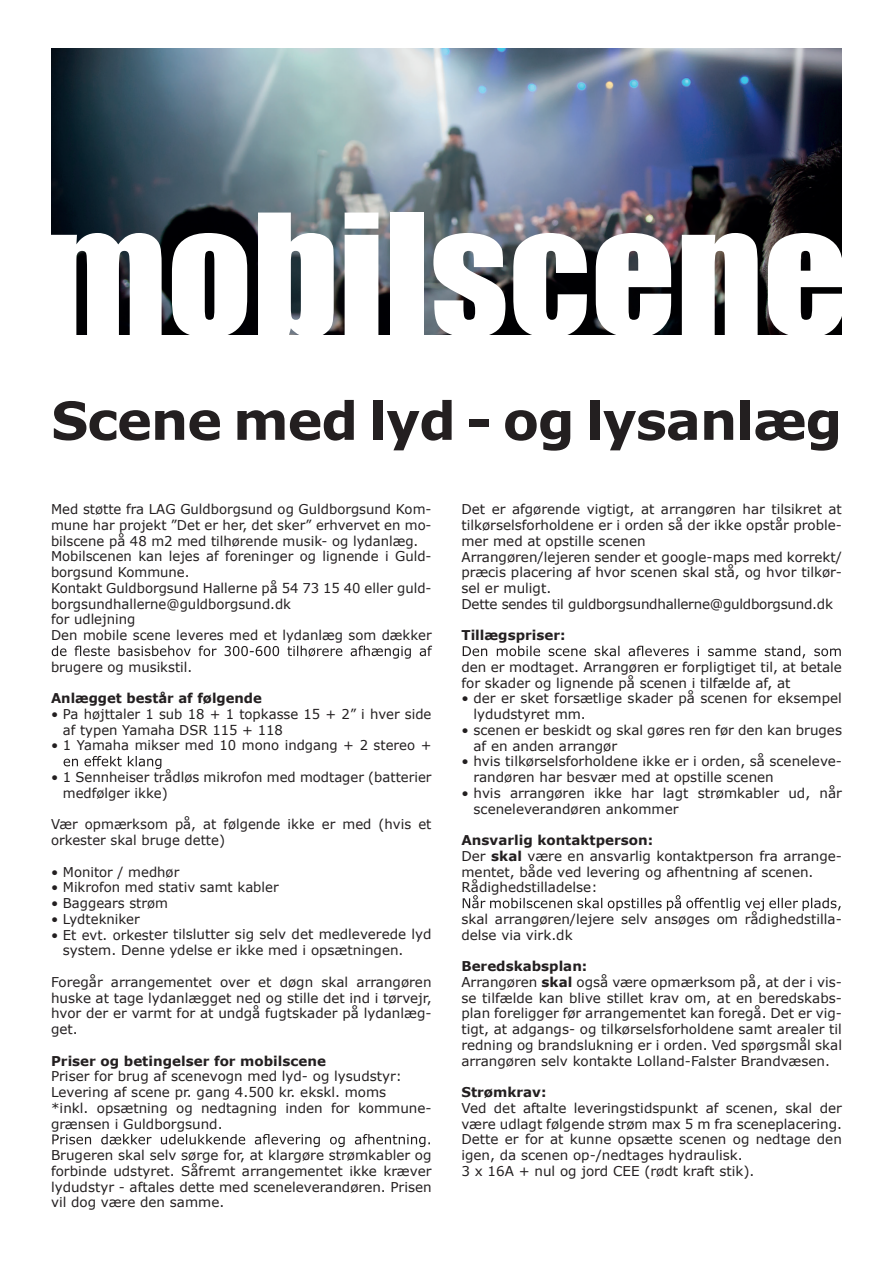
<style>
.page{position:relative;width:893px;height:1263px;background:#fff}
.page>*{position:absolute;margin:0;border:0;box-sizing:border-box;transform-origin:0 0}
.t1{font:156px "Impact";color:#fff;scale:1.07 1}
.t2{font:700 52.5px "Verdana";letter-spacing:-.02em;color:#231f20}
.t3{font:13.5px/15.8px "Verdana";color:#231f20}
.t4{font:700 13.5px "Verdana";color:#231f20}
.s1{font-weight:700}
</style>
<div class="page">
<svg style="left:52px;top:646px;width:380px;height:13px"></svg>
<svg style="left:64px;top:756px;width:97px;height:13px"></svg>
<svg style="left:52px;top:1134px;width:378px;height:13px"></svg>
<svg style="left:463px;top:646px;width:378px;height:12px"></svg>
<svg style="left:463px;top:895px;width:378px;height:16px"></svg>
<img style="left:51px;top:49px;width:791px;height:285px">
<h1 class="t1" style="left:39px;top:154px;width:758px">mobilscene</h1>
<h2 class="t2" style="left:51px;top:383px;width:793px">Scene med lyd - og lysanlæg</h2>
<p class="t3" style="left:51px;top:501px;width:382px">Med støtte fra LAG Guldborgsund og Guldborgsund Kom&shy;mune har projekt ”Det er her, det sker” erhvervet en mo&shy;bilscene på 48 m2 med tilhørende musik- og lydanlæg.<br>Mobilscenen kan lejes af foreninger og lignende i Guld&shy;borgsund Kommune.<br>Kontakt Guldborgsund Hallerne på 54 73 15 40 eller guld&shy;borgsundhallerne@guldborgsund.dk<br>for udlejning<br>Den mobile scene leveres med et lydanlæg som dækker</p>
<p class="t3" style="left:51px;top:659px;width:143px">brugere og musikstil.</p>
<p class="t4" style="left:51px;top:689px;width:212px">Anlægget består af følgende</p>
<p class="t3" style="left:63px;top:706px;width:370px;text-indent:-12px">• Pa højttaler 1 sub 18 + 1 topkasse 15 + 2” i hver side af typen Yamaha DSR 115 + 118</p>
<p class="t3" style="left:51px;top:737px;width:382px">• 1 Yamaha mikser med 10 mono indgang + 2 stereo +</p>
<p class="t3" style="left:63px;top:769px;width:370px;text-indent:-12px">• 1 Sennheiser trådløs mikrofon med modtager (batterier medfølger ikke)</p>
<p class="t3" style="left:51px;top:816px;width:382px">Vær opmærksom på, at følgende ikke er med (hvis et orkester skal bruge dette)</p>
<p class="t3" style="left:51px;top:863px;width:130px">• Monitor / medhør</p>
<p class="t3" style="left:51px;top:879px;width:229px">• Mikrofon med stativ samt kabler</p>
<p class="t3" style="left:51px;top:895px;width:119px">• Baggears strøm</p>
<p class="t3" style="left:51px;top:911px;width:90px">• Lydtekniker</p>
<p class="t3" style="left:63px;top:926px;width:370px;text-indent:-12px">• Et evt. orkester tilslutter sig selv det medleverede lyd system. Denne ydelse er ikke med i opsætningen.</p>
<p class="t3" style="left:51px;top:974px;width:382px;text-align:justify">Foregår arrangementet over et døgn skal arrangøren huske at tage lydanlægget ned og stille det ind i tørvejr, hvor der er varmt for at undgå fugtskader på lydanlæg&shy;get.</p>
<p class="t4" style="left:51px;top:1051px;width:276px">Priser og betingelser for mobilscene</p>
<p class="t3" style="left:51px;top:1068px;width:382px">Priser for brug af scenevogn med lyd- og lysudstyr:<br>Levering af scene pr. gang 4.500 kr. ekskl. moms<br>*inkl. opsætning og nedtagning inden for kommune&shy;grænsen i Guldborgsund.</p>
<p class="t3" style="left:51px;top:1147px;width:382px;text-align:justify">Brugeren skal selv sørge for, at klargøre strømkabler og forbinde udstyret. Såfremt arrangementet ikke kræver lydudstyr - aftales dette med sceneleverandøren. Prisen vil dog være den samme.</p>
<p class="t3" style="left:461px;top:501px;width:382px">Det er afgørende vigtigt, at arrangøren har tilsikret at tilkørselsforholdene er i orden så der ikke opstår proble&shy;mer med at opstille scenen<br>Arrangøren/lejeren sender et google-maps med korrekt/ præcis placering af hvor scenen skal stå, og hvor tilkør&shy;sel er muligt.<br>Dette sendes til guldborgsundhallerne@guldborgsund.dk</p>
<p class="t4" style="left:461px;top:626px;width:106px">Tillægspriser:</p>
<p class="t3" style="left:461px;top:659px;width:382px">den er modtaget. Arrangøren er forpligtiget til, at betale for skader og lignende på scenen i tilfælde af, at</p>
<p class="t3" style="left:473px;top:690px;width:370px;text-indent:-12px">• der er sket forsætlige skader på scenen for eksempel lydudstyret mm.</p>
<p class="t3" style="left:473px;top:722px;width:370px;text-indent:-12px">• scenen er beskidt og skal gøres ren før den kan bruges af en anden arrangør</p>
<p class="t3" style="left:474px;top:753px;width:370px;text-indent:-12px">• hvis tilkørselsforholdene ikke er i orden, så sceneleve&shy;randøren har besvær med at opstille scenen</p>
<p class="t3" style="left:474px;top:785px;width:370px;text-indent:-12px">• hvis arrangøren ikke har lagt strømkabler ud, når sceneleverandøren ankommer</p>
<p class="t3" style="left:461px;top:832px;width:382px"><span class="s1">Ansvarlig kontaktperson:<br></span>Der <span class="s1">skal</span> være en ansvarlig kontaktperson fra arrange&shy;mentet, både ved levering og afhentning af scenen.<br>Rådighedstilladelse:</p>
<p class="t3" style="left:461px;top:911px;width:382px">skal arrangøren/lejere selv ansøges om rådighedstilla&shy;delse via virk.dk</p>
<p class="t3" style="left:461px;top:958px;width:382px"><span class="s1">Beredskabsplan:<br></span>Arrangøren <span class="s1">skal</span> også være opmærksom på, at der i vis&shy;se tilfælde kan blive stillet krav om, at en beredskabs&shy;plan foreligger før arrangementet kan foregå. Det er vig&shy;tigt, at adgangs- og tilkørselsforholdene samt arealer til redning og brandslukning er i orden. Ved spørgsmål skal arrangøren selv kontakte Lolland-Falster Brandvæsen.</p>
<p class="t4" style="left:461px;top:1083px;width:86px">Strømkrav:</p>
<p class="t3" style="left:461px;top:1100px;width:382px">Ved det aftalte leveringstidspunkt af scenen, skal der være udlagt følgende strøm max 5 m fra sceneplacering.<br>Dette er for at kunne opsætte scenen og nedtage den igen, da scenen op-/nedtages hydraulisk.<br>3 x 16A + nul og jord CEE (rødt kraft stik).</p>
</div>
